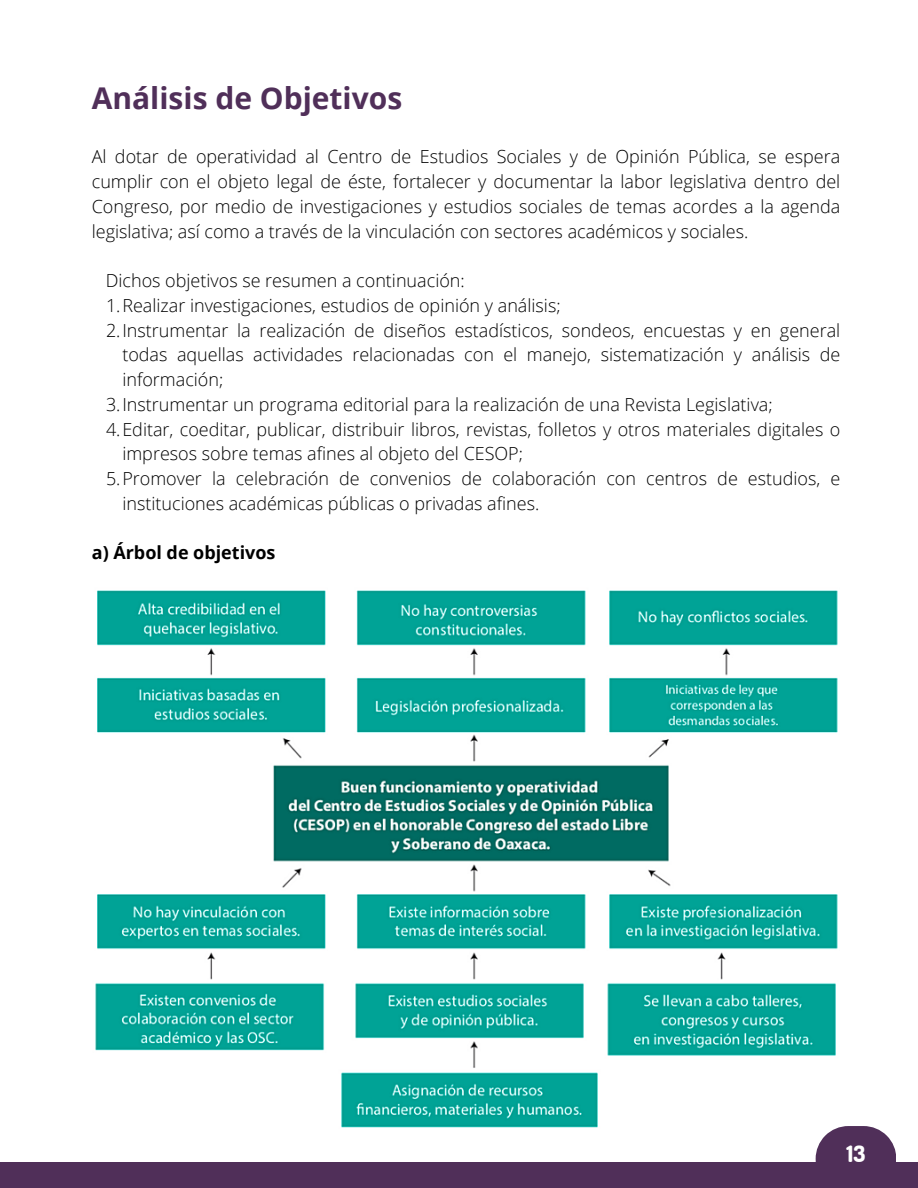
<style>
.page{position:relative;width:918px;height:1188px;background:#fff}
.page>*{position:absolute;margin:0;border:0;box-sizing:border-box;transform-origin:0 0}
.t1{font:700 30px "Open Sans";color:#502f59}
.t2{font:800 22.5px "Dosis";color:#fff}
.t3{font:300 18px/24.8px "Open Sans";color:#000;text-align:justify}
.t4{font:700 18px "Open Sans";color:#000}
</style>
<div class="page">
<img style="left:95px;top:590px;width:743px;height:538px">
<div style="left:0;top:1162px;width:918px;height:26px;background:#502f59"></div>
<svg style="left:816px;top:1126px;width:80px;height:36px;background:#6b4f72"></svg>
<p class="t1" style="left:92px;top:77px;width:312px">Análisis de Objetivos</p>
<p class="t3" style="left:92px;top:144px;width:750px">Al dotar de operatividad al Centro de Estudios Sociales y de Opinión Pública, se espera cumplir con el objeto legal de éste, fortalecer y documentar la labor legislativa dentro del Congreso, por medio de investigaciones y estudios sociales de temas acordes a la agenda legislativa; así como a través de la vinculación con sectores académicos y sociales.</p>
<p class="t3" style="left:106px;top:268px;width:360px">Dichos objetivos se resumen a continuación:</p>
<p class="t3" style="left:106px;top:293px;width:456px">1.Realizar investigaciones, estudios de opinión y análisis;</p>
<p class="t3" style="left:122px;top:317px;width:719px;text-indent:-16px">2.Instrumentar la realización de diseños estadísticos, sondeos, encuestas y en general todas aquellas actividades relacionadas con el manejo, sistematización y análisis de información;</p>
<p class="t3" style="left:106px;top:392px;width:668px">3.Instrumentar un programa editorial para la realización de una Revista Legislativa;</p>
<p class="t3" style="left:122px;top:416px;width:719px;text-indent:-16px">4.Editar, coeditar, publicar, distribuir libros, revistas, folletos y otros materiales digitales o impresos sobre temas afines al objeto del CESOP;</p>
<p class="t3" style="left:122px;top:466px;width:719px;text-indent:-16px">5.Promover la celebración de convenios de colaboración con centros de estudios, e instituciones académicas públicas o privadas afines.</p>
<p class="t4" style="left:92px;top:540px;width:185px">a) Árbol de objetivos</p>
<p class="t2" style="left:847px;top:1139px;width:20px">13</p>
</div>
